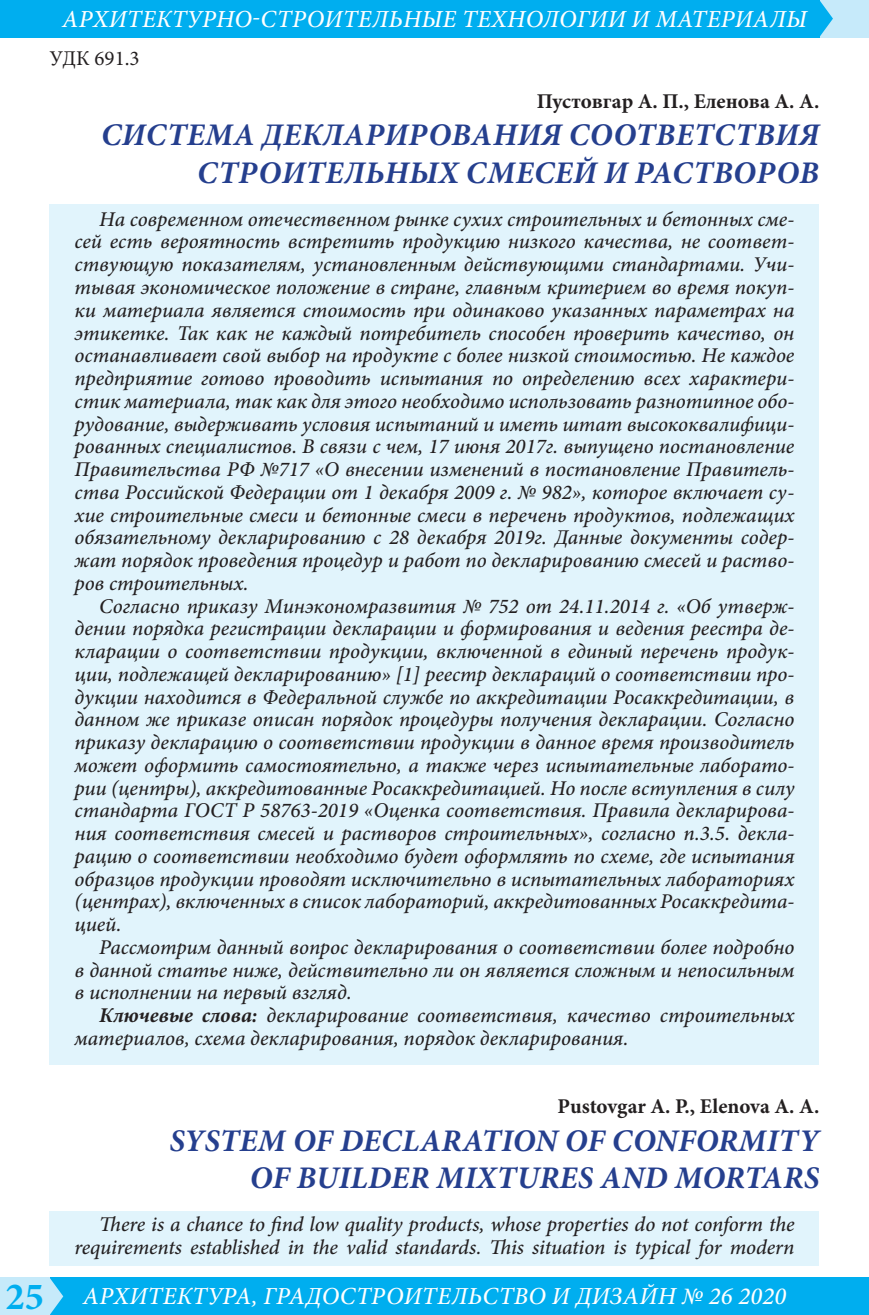
<style>
.page{position:relative;width:869px;height:1315px;background:#fff}
.page>*{position:absolute;margin:0;border:0;box-sizing:border-box;transform-origin:0 0}
.Заголовок{font:italic 700 31.5px/37.8px "Minion Pro";letter-spacing:.01em;color:#253f8e;text-align:right}
.Номер_страницы{font:italic 500 24.5px "Minion Pro";letter-spacing:.01em;color:#fff}
.Аннотация{font:italic 500 21px/22.8px "Minion Pro";letter-spacing:-.005em;color:#231f20;text-align:justify}
.Автор{font:700 21px "Minion Pro";color:#231f20}
.УДК-ББК{font:21px "Minion Pro";color:#231f20}
.s1{font-weight:700}
.s2{font-weight:700;font-style:normal;font-size:38.5px;color:#00aeef}
</style>
<div class="page">
<div style="left:46px;top:1277px;width:822px;height:38px;background:#00aeef"></div>
<div style="left:819px;top:0;width:49px;height:37px;background:#c6eafa"></div>
<div style="left:0;top:1277px;width:50px;height:38px;background:#c6eafa"></div>
<div style="left:0;top:0;width:819px;height:37px;background:#00aeef"></div>
<svg style="left:50px;top:1278px;width:13px;height:37px"></svg>
<svg style="left:819px;top:0;width:13px;height:37px"></svg>
<div style="left:50px;top:1210px;width:769px;height:55px;background:#e1f4fc"></div>
<div style="left:50px;top:204px;width:768px;height:860px;background:#e1f4fc"></div>
<p class="Номер_страницы" style="left:62px;top:2px;width:746px">АРХИТЕКТУРНО-СТРОИТЕЛЬНЫЕ ТЕХНОЛОГИИ И МАТЕРИАЛЫ</p>
<p class="УДК-ББК" style="left:50px;top:44px;width:91px">УДК 691.3</p>
<p class="Автор" style="left:536px;top:86px;width:284px">Пустовгар А. П., Еленова А. А.</p>
<p class="Заголовок" style="left:101px;top:116px;width:719px">СИСТЕМА ДЕКЛАРИРОВАНИЯ СООТВЕТСТВИЯ<br>СТРОИТЕЛЬНЫХ СМЕСЕЙ И РАСТВОРОВ</p>
<p class="Аннотация" style="left:74px;top:207px;width:721px;text-indent:25px">На современном отечественном рынке сухих строительных и бетонных сме&shy;сей есть вероятность встретить продукцию низкого качества, не соответ&shy;ствующую показателям, установленным действующими стандартами. Учи&shy;тывая экономическое положение в стране, главным критерием во время покуп&shy;ки материала является стоимость при одинаково указанных параметрах на этикетке. Так как не каждый потребитель способен проверить качество, он останавливает свой выбор на продукте с более низкой стоимостью. Не каждое предприятие готово проводить испытания по определению всех характери&shy;стик материала, так как для этого необходимо использовать разнотипное обо&shy;рудование, выдерживать условия испытаний и иметь штат высококвалифици&shy;рованных специалистов. В связи с чем, 17 июня 2017г. выпущено постановление Правительства РФ №717 «О внесении изменений в постановление Правитель&shy;ства Российской Федерации от 1 декабря 2009 г. № 982», которое включает су&shy;хие строительные смеси и бетонные смеси в перечень продуктов, подлежащих обязательному декларированию с 28 декабря 2019г. Данные документы содер&shy;жат порядок проведения процедур и работ по декларированию смесей и раство&shy;ров строительных.</p>
<p class="Аннотация" style="left:74px;top:594px;width:721px;text-indent:25px">Согласно приказу Минэкономразвития № 752 от 24.11.2014 г. «Об утверж&shy;дении порядка регистрации декларации и формирования и ведения реестра де&shy;кларации о соответствии продукции, включенной в единый перечень продук&shy;ции, подлежащей декларированию» [1] реестр деклараций о соответствии про&shy;дукции находится в Федеральной службе по аккредитации Росаккредитации, в данном же приказе описан порядок процедуры получения декларации. Согласно приказу декларацию о соответствии продукции в данное время производитель может оформить самостоятельно, а также через испытательные лаборато&shy;рии (центры), аккредитованные Росаккредитацией. Но после вступления в силу стандарта ГОСТ Р 58763-2019 «Оценка соответствия. Правила декларирова&shy;ния соответствия смесей и растворов строительных», согласно п.3.5. декла&shy;рацию о соответствии необходимо будет оформлять по схеме, где испытания образцов продукции проводят исключительно в испытательных лабораториях (центрах), включенных в список лабораторий, аккредитованных Росаккредита&shy;цией.</p>
<p class="Аннотация" style="left:74px;top:935px;width:721px;text-indent:25px">Рассмотрим данный вопрос декларирования о соответствии более подробно в данной статье ниже, действительно ли он является сложным и непосильным в исполнении на первый взгляд.</p>
<p class="Аннотация" style="left:74px;top:1004px;width:721px;text-indent:25px"><span class="s1">Ключевые слова:</span> декларирование соответствия, качество строительных материалов, схема декларирования, порядок декларирования.</p>
<p class="Автор" style="left:557px;top:1091px;width:263px">Pustovgar A. P., Elenova A. A.</p>
<p class="Заголовок" style="left:169px;top:1121px;width:650px">SYSTEM OF DECLARATION OF CONFORMITY<br>OF BUILDER MIXTURES AND MORTARS</p>
<p class="Аннотация" style="left:74px;top:1212px;width:721px;text-align:right">There is a chance to find low quality products, whose properties do not conform the requirements established in the valid standards. This situation is typical for modern</p>
<p class="Номер_страницы" style="left:6px;top:1279px;width:781px"><span class="s2">25</span> АРХИТЕКТУРА, ГРАДОСТРОИТЕЛЬСТВО И ДИЗАЙН № 26 2020</p>
</div>
